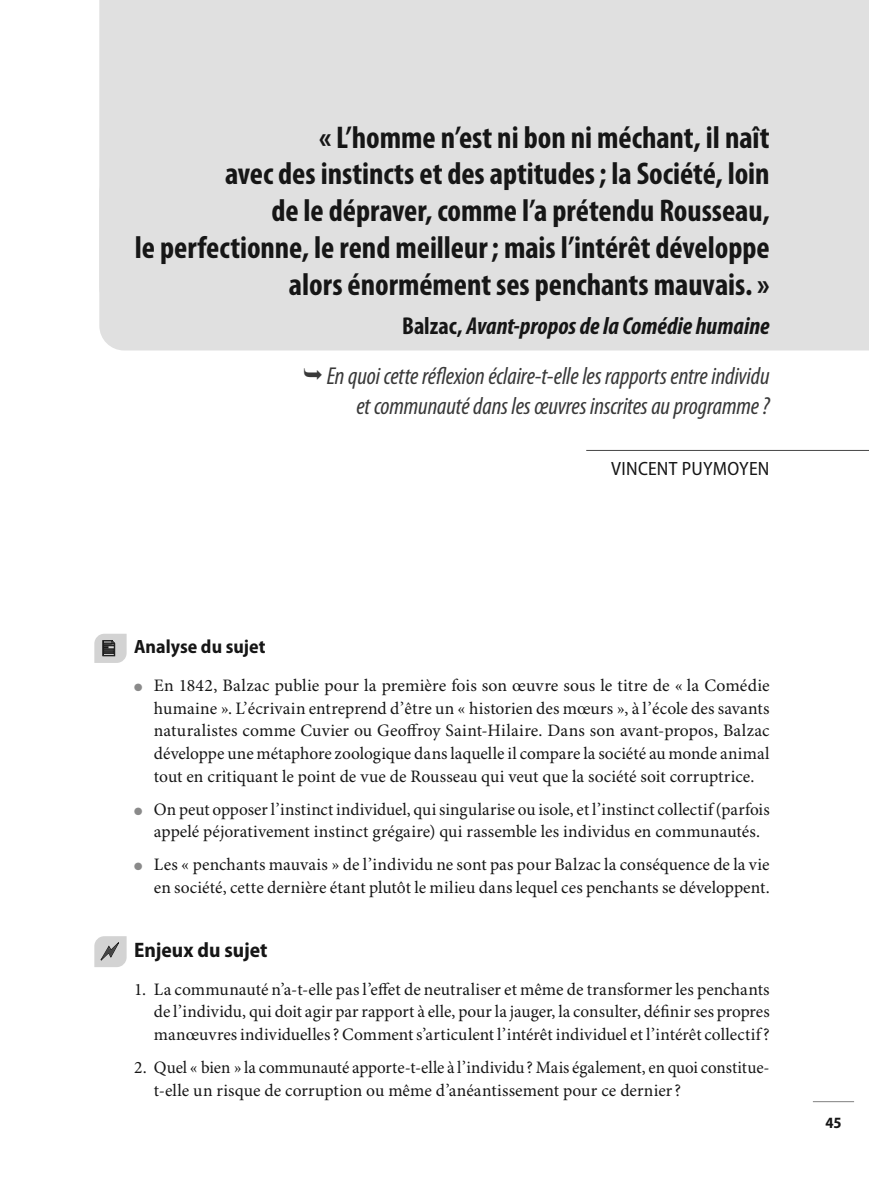
<style>
.page{position:relative;width:869px;height:1191px;background:#fff}
.page>*{position:absolute;margin:0;border:0;box-sizing:border-box;transform-origin:0 0}
.t1{font:700 condensed 31.5px/36.8px "Myriad Pro";color:#161616;text-align:right}
.t2{font:italic condensed 24.5px/49.5px "Myriad Pro";letter-spacing:-.005em;color:#393939;text-align:right}
.t3{font:700 semi-condensed 21px "Myriad Pro";color:#161616}
.t4{font:semi-condensed 19.25px "Myriad Pro";letter-spacing:.015em;color:#161616}
.t5{font:700 semi-condensed 19.25px "Myriad Pro";letter-spacing:.005em;color:#161616}
.t6{font:17.5px/22.8px "Minion Pro";color:#161616;text-align:justify}
.t7{font:700 semi-condensed 15.75px "Myriad Pro";color:#161616}
.s1{font-weight:700;font-style:normal;color:#161616}
.s2{font-weight:700;color:#161616}
.s3{color:#8a8a8a}
</style>
<div class="page">
<hr style="left:812px;top:1101px;width:41px;height:1px;background:#808080">
<div style="left:99px;top:0;width:769px;height:167px;background:#e0e0e0"></div>
<div style="left:99px;top:167px;width:769px;height:183px;background:#e0e0e0"></div>
<hr style="left:586px;top:450px;width:282px;height:1px;background:#444">
<svg style="left:94px;top:634px;width:32px;height:29px"></svg>
<svg style="left:94px;top:936px;width:32px;height:31px"></svg>
<p class="t1" style="left:135px;top:118px;width:636px">« L’homme n’est ni bon ni méchant, il naît<br>avec des instincts et des aptitudes; la Société, loin<br>de le dépraver, comme l’a prétendu Rousseau,<br>le perfectionne, le rend meilleur; mais l’intérêt développe alors énormément ses penchants mauvais. »</p>
<h2 class="t2" style="left:327px;top:301px;width:444px"><span class="s1">Balzac,</span> <span class="s2">Avant-propos de la Comédie humaine<br></span>En quoi cette réflexion éclaire-t-elle les rapports entre individu</h2>
<h2 class="t2" style="left:356px;top:381px;width:414px">et communauté dans les œuvres inscrites au programme?</h2>
<p class="t4" style="left:610px;top:458px;width:160px">VINCENT PUYMOYEN</p>
<p class="t5" style="left:134px;top:636px;width:133px">Analyse du sujet</p>
<p class="t6" style="left:154px;top:674px;width:617px;text-indent:-20px"><span class="s3">●</span> En 1842, Balzac publie pour la première fois son œuvre sous le titre de « la Comédie humaine ». L’écrivain entreprend d’être un « historien des mœurs », à l’école des savants naturalistes comme Cuvier ou Geoffroy Saint-Hilaire. Dans son avant-propos, Balzac développe une métaphore zoologique dans laquelle il compare la société au monde animal tout en critiquant le point de vue de Rousseau qui veut que la société soit corruptrice.</p>
<p class="t6" style="left:134px;top:798px;width:636px;text-align:center"><span class="s3">●</span> On peut opposer l’instinct individuel, qui singularise ou isole, et l’instinct collectif (parfois appelé péjorativement instinct grégaire) qui rassemble les individus en communautés.</p>
<p class="t6" style="left:134px;top:853px;width:636px;text-align:right"><span class="s3">●</span> Les « penchants mauvais » de l’individu ne sont pas pour Balzac la conséquence de la vie en société, cette dernière étant plutôt le milieu dans lequel ces penchants se développent.</p>
<p class="t3" style="left:134px;top:938px;width:135px">Enjeux du sujet</p>
<p class="t6" style="left:154px;top:978px;width:617px;text-indent:-20px">1. La communauté n’a-t-elle pas l’effet de neutraliser et même de transformer les penchants de l’individu, qui doit agir par rapport à elle, pour la jauger, la consulter, définir ses propres manœuvres individuelles? Comment s’articulent l’intérêt individuel et l’intérêt collectif?</p>
<p class="t6" style="left:154px;top:1056px;width:617px;text-indent:-20px">2. Quel « bien » la communauté apporte-t-elle à l’individu? Mais également, en quoi constitue&shy;t-elle un risque de corruption ou même d’anéantissement pour ce dernier?</p>
<p class="t7" style="left:825px;top:1114px;width:18px">45</p>
</div>
